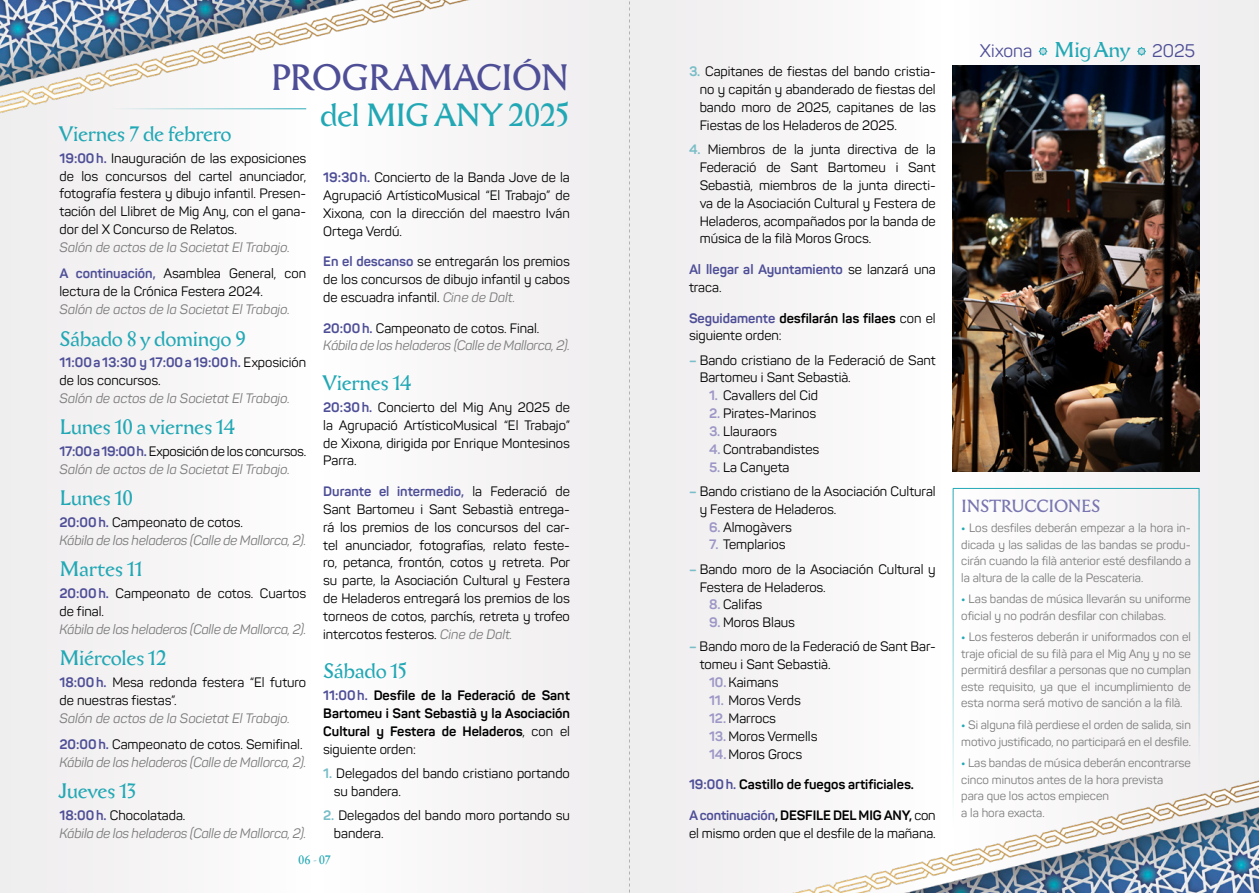
<style>
.page{position:relative;width:1259px;height:893px;background:#fff}
.page>*{position:absolute;margin:0;border:0;box-sizing:border-box;transform-origin:0 0}
.t1{font:36px "Aichel";letter-spacing:-.025em;color:#4e4e97}
.t2{font:31.5px "Aichel";letter-spacing:-.015em;color:#22a8b5}
.t3{font:20.55px "Aichel";letter-spacing:-.015em;color:#22a8b5}
.t4{font:18px "Panton";color:#4e4e97}
.t5{font:17.25px "Aichel";letter-spacing:-.02em;color:#7875b0}
.t6{font:13.5px/17.9px "Panton";color:#000}
.t7{font:italic 13.5px/17.9px "Panton";letter-spacing:-.01em;color:#7b7b7b}
.t8{font:700 13.5px/17.9px "Panton";color:#000;text-align:justify}
.t9{font:700 13.5px/17.9px "Panton";color:#4e4e97}
.t10{font:12px/16.5px "Panton";color:#7b7b7b}
.t11{font:12px "Aichel";color:#22a8b5}
.s1{font-weight:700;color:#4e4e97}
.s2{font-weight:700;font-style:normal;color:#4e4e97}
.s3{font-style:normal;color:#000}
.s4{font-weight:400;color:#000}
.s5{font-style:italic;color:#7b7b7b}
.s6{color:#4e4e97}
.s7{font-weight:400}
.s8{font-weight:700;color:#78bdc7}
.s9{color:#acd3da}
.s10{font-weight:700}
.s11{font-weight:700;color:#9c97c6}
.s12{font-family:"Aichel";font-size:21px;color:#22a8b5}
.s13{font-weight:700;color:#22a8b5}
</style>
<div class="page">
<div style="left:0;top:0;width:629px;height:893px;background:#f6f4f4"></div>
<div style="left:629px;top:0;width:630px;height:893px;background:#f5f3f4"></div>
<img style="left:0;top:0;width:469px;height:127px">
<img style="left:793px;top:766px;width:466px;height:127px">
<hr style="left:952px;top:489px;width:1px;height:364px;background:#22a8b5">
<hr style="left:1198px;top:489px;width:1px;height:304px;background:#22a8b5">
<hr style="left:952px;top:488px;width:247px;height:1px;background:#22a8b5">
<img style="left:952px;top:66px;width:247px;height:405px">
<svg style="left:629px;top:1px;width:1px;height:892px"></svg>
<hr style="left:111px;top:108px;width:195px;height:1px;background:#22a8b5">
<h1 class="t1" style="left:270px;top:58px;width:301px">PROGRAMACIÓN</h1>
<h2 class="t2" style="left:320px;top:98px;width:251px">del MIG ANY 2025</h2>
<h3 class="t3" style="left:60px;top:123px;width:173px">Viernes 7 de febrero</h3>
<p class="t6" style="left:60px;top:149px;width:248px;text-align:justify"><span class="s1">19:00h.</span> Inauguración de las exposiciones de los concursos del cartel anunciador, fotografía festera y dibujo infantil. Presen· tación del Llibret de Mig Any, con el gana· dor del X Concurso de Relatos.</p>
<p class="t7" style="left:60px;top:234px;width:248px;line-height:26.4px">Salón de actos de la Societat El Trabajo.<br><span class="s2">A continuación,</span> <span class="s3">Asamblea General, con</span></p>
<p class="t6" style="left:60px;top:282px;width:205px">lectura de la Crónica Festera 2024.</p>
<p class="t7" style="left:60px;top:300px;width:232px">Salón de actos de la Societat El Trabajo.</p>
<h3 class="t3" style="left:60px;top:327px;width:188px">Sábado 8 y domingo 9</h3>
<p class="t9" style="left:60px;top:353px;width:248px">11:00a13:30 y 17:00a19:00h. <span class="s4">Exposición de los concursos.</span></p>
<p class="t7" style="left:60px;top:389px;width:232px">Salón de actos de la Societat El Trabajo.</p>
<h3 class="t3" style="left:60px;top:416px;width:177px">Lunes 10 a viernes 14</h3>
<p class="t7" style="left:60px;top:442px;width:248px"><span class="s2">17:00a19:00h.</span> <span class="s3">Exposición de los concursos.<br></span>Salón de actos de la Societat El Trabajo.</p>
<h3 class="t3" style="left:60px;top:487px;width:75px">Lunes 10</h3>
<p class="t7" style="left:60px;top:513px;width:248px"><span class="s2">20:00h.</span> <span class="s3">Campeonato de cotos.<br></span>Kábila de los heladeros (Calle de Mallorca, 2).</p>
<h3 class="t3" style="left:60px;top:558px;width:85px">Martes 11</h3>
<p class="t6" style="left:60px;top:584px;width:248px"><span class="s1">20:00h.</span> Campeonato de cotos. Cuartos de final.</p>
<p class="t7" style="left:60px;top:620px;width:248px">Kábila de los heladeros (Calle de Mallorca, 2).</p>
<h3 class="t3" style="left:60px;top:647px;width:109px">Miércoles 12</h3>
<p class="t6" style="left:60px;top:673px;width:248px"><span class="s1">18:00h.</span> Mesa redonda festera “El futuro de nuestras fiestas”.</p>
<p class="t7" style="left:60px;top:704px;width:244px;line-height:26.4px">Salón de actos de la Societat El Trabajo.<br><span class="s2">20:00h.</span> <span class="s3">Campeonato de cotos. Semifinal.</span></p>
<p class="t7" style="left:60px;top:753px;width:248px">Kábila de los heladeros (Calle de Mallorca, 2).</p>
<h3 class="t3" style="left:60px;top:780px;width:78px">Jueves 13</h3>
<p class="t7" style="left:60px;top:806px;width:248px"><span class="s2">18:00h.</span> <span class="s3">Chocolatada.<br></span>Kábila de los heladeros (Calle de Mallorca, 2).</p>
<p class="t6" style="left:323px;top:168px;width:248px;text-align:justify"><span class="s1">19:30h.</span> Concierto de la Banda Jove de la Agrupació ArtísticoMusical “El Trabajo” de Xixona, con la dirección del maestro Iván Ortega Verdú.</p>
<p class="t6" style="left:323px;top:253px;width:248px;text-align:justify"><span class="s1">En el descanso</span> se entregarán los premios de los concursos de dibujo infantil y cabos de escuadra infantil. <span class="s5">Cine de Dalt.</span></p>
<p class="t7" style="left:323px;top:319px;width:248px"><span class="s2">20:00h.</span> <span class="s3">Campeonato de cotos. Final.<br></span>Kábila de los heladeros (Calle de Mallorca, 2).</p>
<h3 class="t3" style="left:323px;top:372px;width:90px">Viernes 14</h3>
<p class="t6" style="left:323px;top:398px;width:248px;text-align:justify"><span class="s1">20:30h.</span> Concierto del Mig Any 2025 de la Agrupació ArtísticoMusical “El Trabajo” de Xixona, dirigida por Enrique Montesinos Parra.</p>
<p class="t6" style="left:323px;top:482px;width:248px;text-align:justify"><span class="s1">Durante el intermedio,</span> la Federació de Sant Bartomeu i Sant Sebastià entrega· rá los premios de los concursos del car· tel anunciador, fotografías, relato feste· ro, petanca, frontón, cotos y retreta. Por su parte, la Asociación Cultural y Festera de Heladeros entregará los premios de los torneos de cotos, parchís, retreta y trofeo intercotos festeros. <span class="s5">Cine de Dalt.</span></p>
<h3 class="t3" style="left:323px;top:660px;width:86px">Sábado 15</h3>
<p class="t8" style="left:323px;top:686px;width:248px"><span class="s6">11:00h.</span> Desfile de la Federació de Sant Bartomeu i Sant Sebastià y la Asociación Cultural y Festera de Heladeros<span class="s7">, con el siguiente orden:</span></p>
<p class="t6" style="left:334px;top:764px;width:237px;text-indent:-11px"><span class="s8">1.</span> Delegados del bando cristiano portando su bandera.</p>
<p class="t6" style="left:334px;top:806px;width:237px;text-indent:-11px"><span class="s8">2.</span> Delegados del bando moro portando su bandera.</p>
<p class="t11" style="left:299px;top:853px;width:34px">06 <span class="s9">-</span> 07</p>
<p class="t6" style="left:699px;top:63px;width:238px;text-align:justify;text-indent:-11px"><span class="s8">3.</span> Capitanes de fiestas del bando cristia· no y capitán y abanderado de fiestas del bando moro de 2025, capitanes de las Fiestas de los Heladeros de 2025.</p>
<p class="t6" style="left:699px;top:140px;width:238px;text-align:justify;text-indent:-11px"><span class="s8">4.</span> Miembros de la junta directiva de la Federació de Sant Bartomeu i Sant Sebastià, miembros de la junta directi· va de la Asociación Cultural y Festera de Heladeros, acompañados por la banda de música de la filà Moros Grocs.</p>
<p class="t9" style="left:689px;top:260px;width:248px">Al llegar al Ayuntamiento <span class="s4">se lanzará una traca.</span></p>
<p class="t6" style="left:689px;top:309px;width:248px"><span class="s1">Seguidamente</span> <span class="s10">desfilarán las filaes</span> con el siguiente orden:</p>
<p class="t6" style="left:699px;top:351px;width:238px;text-indent:-11px"><span class="s8">–</span> Bando cristiano de la Federació de Sant<br>Bartomeu i Sant Sebastià.</p>
<p class="t6" style="left:709px;top:387px;width:110px"><span class="s11">1.</span> Cavallers del Cid</p>
<p class="t6" style="left:709px;top:404px;width:109px"><span class="s11">2.</span> Pirates-Marinos</p>
<p class="t6" style="left:709px;top:422px;width:69px"><span class="s11">3.</span> Llauraors</p>
<p class="t6" style="left:709px;top:440px;width:112px"><span class="s11">4.</span> Contrabandistes</p>
<p class="t6" style="left:709px;top:458px;width:82px"><span class="s11">5.</span> La Canyeta</p>
<p class="t6" style="left:699px;top:482px;width:237px;text-indent:-11px"><span class="s8">–</span> Bando cristiano de la Asociación Cultural y Festera de Heladeros.</p>
<p class="t6" style="left:709px;top:518px;width:84px"><span class="s11">6.</span> Almogàvers</p>
<p class="t6" style="left:709px;top:536px;width:78px"><span class="s11">7.</span> Templarios</p>
<p class="t6" style="left:699px;top:560px;width:237px;text-indent:-11px"><span class="s8">–</span> Bando moro de la Asociación Cultural y<br>Festera de Heladeros.</p>
<p class="t6" style="left:709px;top:596px;width:55px"><span class="s11">8.</span> Califas</p>
<p class="t6" style="left:709px;top:613px;width:87px"><span class="s11">9.</span> Moros Blaus</p>
<p class="t6" style="left:699px;top:638px;width:237px;text-indent:-11px"><span class="s8">–</span> Bando moro de la Federació de Sant Bar· tomeu i Sant Sebastià.</p>
<p class="t6" style="left:709px;top:673px;width:71px"><span class="s11">10.</span> Kaimans</p>
<p class="t6" style="left:709px;top:691px;width:93px"><span class="s11">11.</span> Moros Verds</p>
<p class="t6" style="left:709px;top:709px;width:68px"><span class="s11">12.</span> Marrocs</p>
<p class="t6" style="left:709px;top:727px;width:110px"><span class="s11">13.</span> Moros Vermells</p>
<p class="t6" style="left:709px;top:745px;width:95px"><span class="s11">14.</span> Moros Grocs</p>
<p class="t8" style="left:689px;top:775px;width:226px"><span class="s6">19:00h.</span> Castillo de fuegos artificiales.</p>
<p class="t6" style="left:689px;top:806px;width:248px"><span class="s1">A continuación</span><span class="s10">, DESFILE DEL MIG ANY,</span> con el mismo orden que el desfile de la mañana.</p>
<h3 class="t4" style="left:980px;top:40px;width:217px">Xixona <span class="s12">Mig Any</span> 2025</h3>
<p class="t5" style="left:961px;top:496px;width:141px">INSTRUCCIONES</p>
<p class="t10" style="left:961px;top:520px;width:231px;text-align:justify"><span class="s13">•</span> Los desfiles deberán empezar a la hora in· dicada y las salidas de las bandas se produ· cirán cuando la filà anterior esté desfilando a la altura de la calle de la Pescateria.</p>
<p class="t10" style="left:961px;top:591px;width:231px"><span class="s13">•</span> Las bandas de música llevarán su uniforme oficial y no podrán desfilar con chilabas.</p>
<p class="t10" style="left:961px;top:629px;width:231px;text-align:justify"><span class="s13">•</span> Los festeros deberán ir uniformados con el traje oficial de su filà para el Mig Any y no se permitirá desfilar a personas que no cumplan este requisito, ya que el incumplimiento de esta norma será motivo de sanción a la filà.</p>
<p class="t10" style="left:961px;top:716px;width:231px"><span class="s13">•</span> Si alguna filà perdiese el orden de salida, sin motivo justificado, no participará en el desfile.</p>
<p class="t10" style="left:961px;top:755px;width:231px"><span class="s13">•</span> Las bandas de música deberán encontrarse cinco minutos antes de la hora prevista<br>para que los actos empiecen<br>a la hora exacta.</p>
</div>
